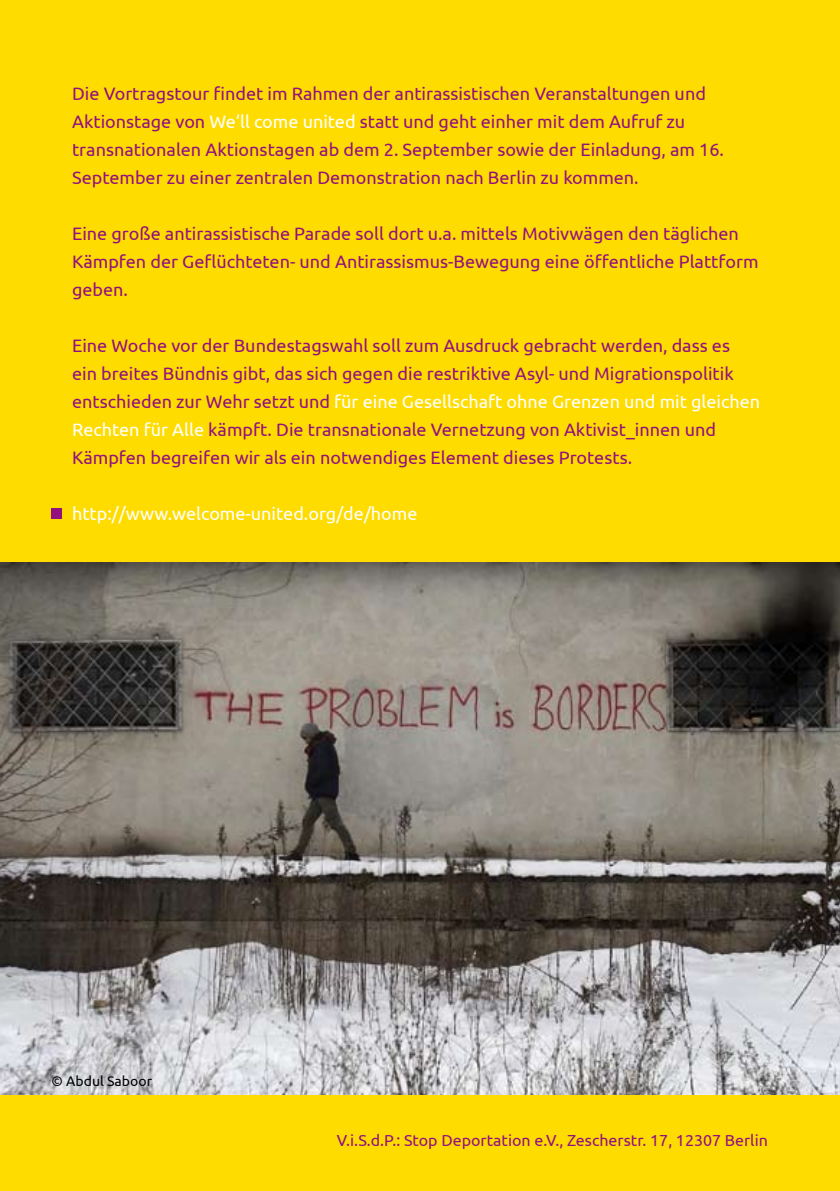
<style>
.page{position:relative;width:840px;height:1191px;background:#fff}
.page>*{position:absolute;margin:0;border:0;box-sizing:border-box;transform-origin:0 0}
.t1{font:18px/28px "Ubuntu";color:#93117e}
.t2{font:18px "Ubuntu";color:#fff}
.t3{font:16px "Ubuntu";color:#93117e}
.t4{font:14px "Ubuntu";color:#000}
.s1{color:#fff}
</style>
<div class="page">
<div style="left:0;top:0;width:839px;height:1191px;background:#ffdc00"></div>
<div style="left:52px;top:508px;width:10px;height:11px;background:#93117e"></div>
<img style="left:0;top:562px;width:839px;height:532px">
<p class="t1" style="left:72px;top:79px;width:653px">Die Vortragstour findet im Rahmen der antirassistischen Veranstaltungen und Aktionstage von <span class="s1">We‘ll come united</span> statt und geht einher mit dem Aufruf zu transnationalen Aktionstagen ab dem 2. September sowie der Einladung, am 16.<br>September zu einer zentralen Demonstration nach Berlin zu kommen.</p>
<p class="t1" style="left:72px;top:219px;width:687px">Eine große antirassistische Parade soll dort u.a. mittels Motivwägen den täglichen<br>Kämpfen der Geflüchteten- und Antirassismus-Bewegung eine öffentliche Plattform geben.</p>
<p class="t1" style="left:72px;top:331px;width:689px">Eine Woche vor der Bundestagswahl soll zum Ausdruck gebracht werden, dass es<br>ein breites Bündnis gibt, das sich gegen die restriktive Asyl- und Migrationspolitik entschieden zur Wehr setzt und <span class="s1">für eine Gesellschaft ohne Grenzen und mit gleichen Rechten für Alle</span> kämpft. Die transnationale Vernetzung von Aktivist_innen und Kämpfen begreifen wir als ein notwendiges Element dieses Protests.</p>
<p class="t2" style="left:72px;top:503px;width:346px">http://www.welcome-united.org/de/home</p>
<p class="t4" style="left:51px;top:1072px;width:102px">© Abdul Saboor</p>
<p class="t3" style="left:337px;top:1130px;width:432px">V.i.S.d.P.: Stop Deportation e.V., Zescherstr. 17, 12307 Berlin</p>
</div>
